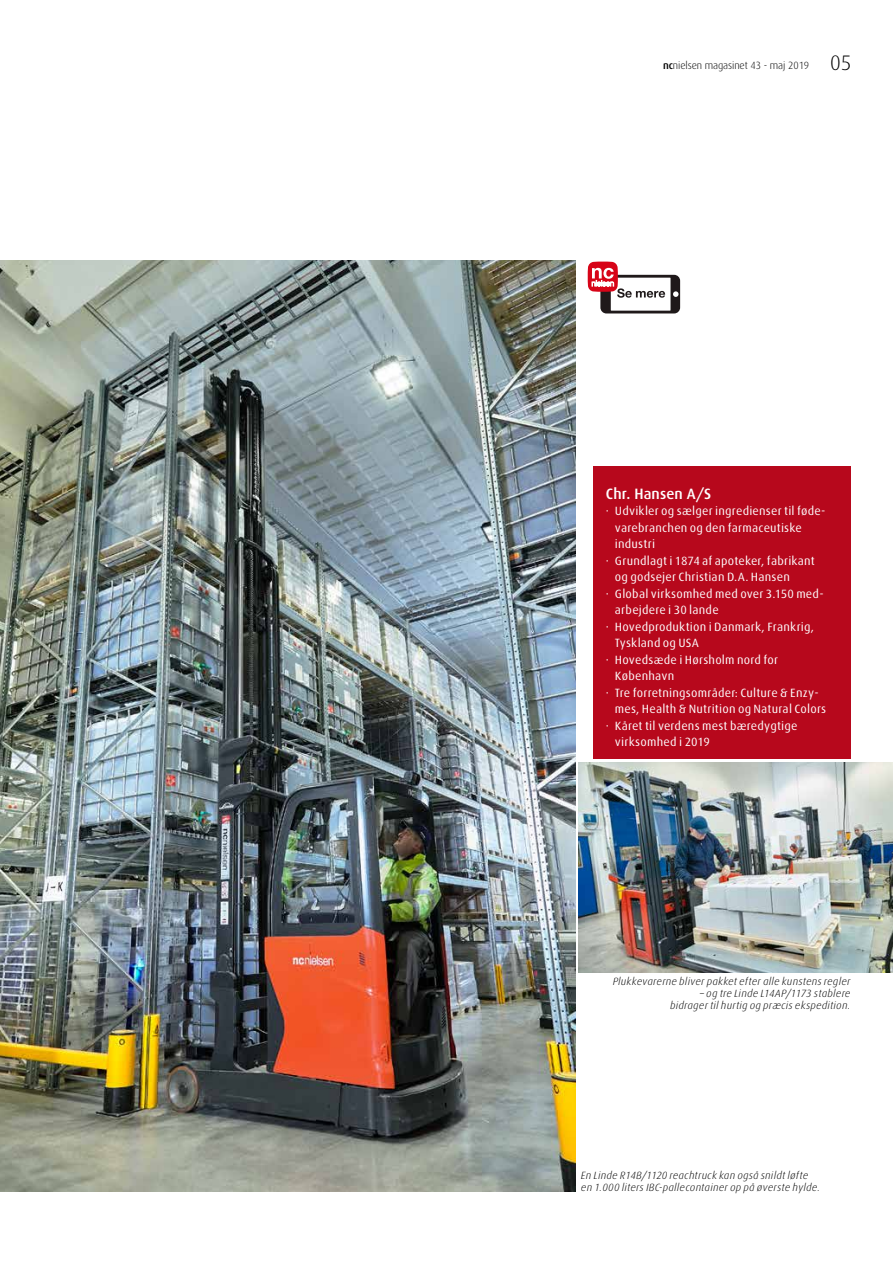
<style>
.page{position:relative;width:893px;height:1263px;background:#fff}
.page>*{position:absolute;margin:0;border:0;box-sizing:border-box;transform-origin:0 0}
.t1{font:500 15px "Linde Dax";letter-spacing:.01em;color:#fff}
.t2{font:12px "Linde Dax";letter-spacing:.015em;color:#fff}
.t3{font:italic 300 10.5px/12px "Linde Dax";letter-spacing:.02em;color:#000}
.t4{font:300 10.5px "Dax";letter-spacing:-.01em;color:#000}
.s1{font-weight:500}
.s2{font-size:21px}
</style>
<div class="page">
<img style="left:0;top:260px;width:575px;height:931px">
<img style="left:579px;top:762px;width:314px;height:210px">
<div style="left:593px;top:466px;width:257px;height:293px;background:#b7081c"></div>
<svg style="left:588px;top:261px;width:92px;height:52px"></svg>
<p class="t4" style="left:663px;top:60px;width:190px"><span class="s1">nc</span>nielsen magasinet 43 - maj 2019 <span class="s2">05</span></p>
<p class="t1" style="left:606px;top:485px;width:107px">Chr. Hansen A/S</p>
<p class="t2" style="left:606px;top:504px;width:221px">· Udvikler og sælger ingredienser til føde-</p>
<p class="t2" style="left:615px;top:521px;width:188px">varebranchen og den farmaceutiske</p>
<p class="t2" style="left:615px;top:537px;width:42px">industri</p>
<p class="t2" style="left:606px;top:554px;width:211px">· Grundlagt i 1874 af apoteker, fabrikant</p>
<p class="t2" style="left:615px;top:570px;width:177px">og godsejer Christian D.A. Hansen</p>
<p class="t2" style="left:606px;top:587px;width:219px">· Global virksomhed med over 3.150 med-</p>
<p class="t2" style="left:615px;top:603px;width:105px">arbejdere i 30 lande</p>
<p class="t2" style="left:606px;top:620px;width:210px">· Hovedproduktion i Danmark, Frankrig,</p>
<p class="t2" style="left:615px;top:636px;width:86px">Tyskland og USA</p>
<p class="t2" style="left:606px;top:653px;width:174px">· Hovedsæde i Hørsholm nord for</p>
<p class="t2" style="left:615px;top:669px;width:61px">København</p>
<p class="t2" style="left:606px;top:686px;width:214px">· Tre forretningsområder: Culture &amp; Enzy-</p>
<p class="t2" style="left:615px;top:702px;width:213px">mes, Health &amp; Nutrition og Natural Colors</p>
<p class="t2" style="left:606px;top:719px;width:193px">· Kåret til verdens mest bæredygtige</p>
<p class="t2" style="left:615px;top:735px;width:97px">virksomhed i 2019</p>
<p class="t3" style="left:613px;top:976px;width:239px">Plukkevarerne bliver pakket efter alle kunstens regler</p>
<p class="t3" style="left:670px;top:988px;width:182px;text-align:right">– og tre Linde L14AP/1173 stablere bidrager til hurtig og præcis ekspedition.</p>
<p class="t3" style="left:581px;top:1169px;width:241px">En Linde R14B/1120 reachtruck kan også snildt løfte en 1.000 liters IBC-pallecontainer op på øverste hylde.</p>
</div>
